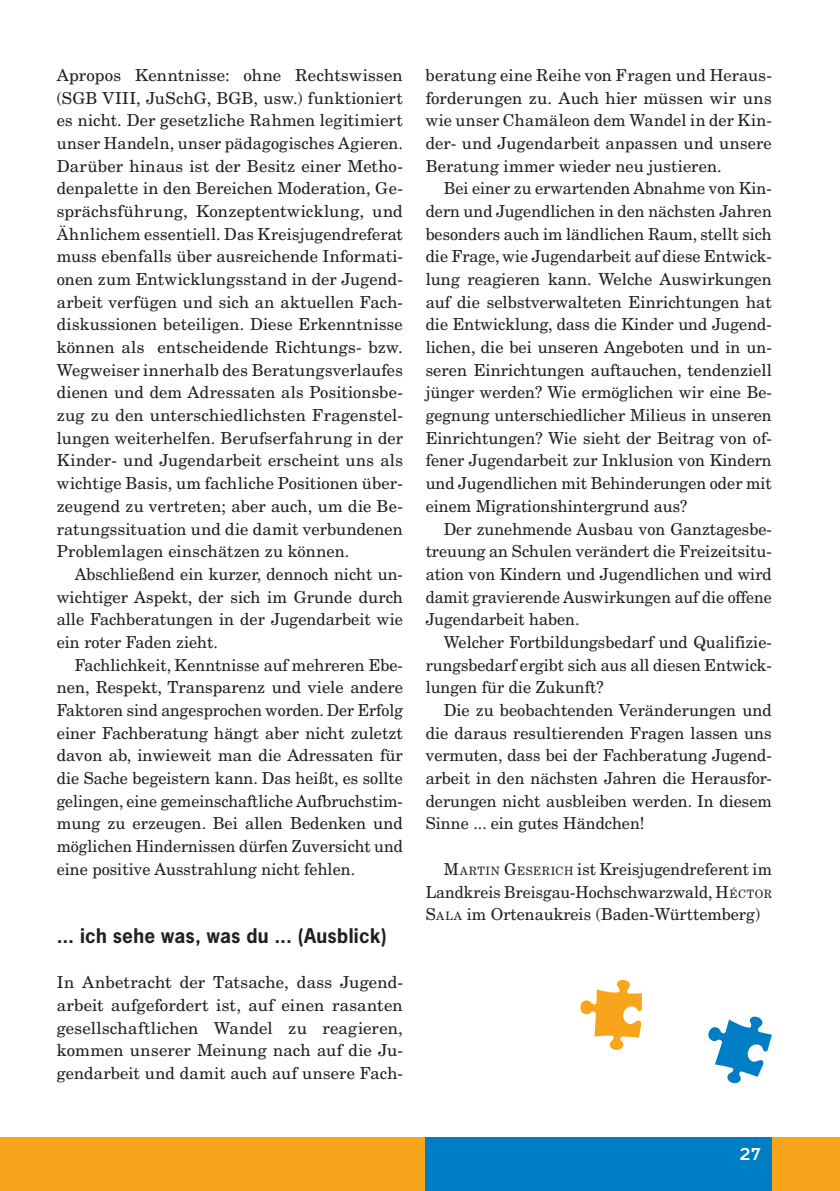
<style>
.page{position:relative;width:840px;height:1191px;background:#fff}
.page>*{position:absolute;margin:0;border:0;box-sizing:border-box;transform-origin:0 0}
.t1{font:700 19px "News Gothic Std";letter-spacing:.015em;color:#231f20}
.t2{font:19px "Insignia LT Std";color:#fff}
.t3{font:16.4px/22.6px "New Century Schlbk LT Std";color:#231f20;text-align:justify}
.s1{font-style:inherit}
.s2{font-size:11.6px}
</style>
<div class="page">
<div style="left:0;top:1137px;width:839px;height:54px;background:#f9a51b"></div>
<div style="left:425px;top:1137px;width:346px;height:54px;background:#007ec5"></div>
<svg style="left:708px;top:1016px;width:63px;height:67px"></svg>
<svg style="left:580px;top:979px;width:61px;height:71px"></svg>
<p class="t3" style="left:57px;top:64px;width:347px">Apropos Kenntnisse: ohne Rechtswissen (SGB VIII, JuSchG, BGB, usw.) funktioniert es nicht. Der gesetzliche Rahmen legitimiert unser Handeln, unser pädagogisches Agieren.<br>Darüber hinaus ist der Besitz einer Metho&shy;denpalette in den Bereichen Moderation, Ge&shy;sprächsführung, Konzeptentwicklung, und Ähnlichem essentiell. Das Kreisjugendreferat muss ebenfalls über ausreichende Informati&shy;onen zum Entwicklungsstand in der Jugend&shy;arbeit verfügen und sich an aktuellen Fach&shy;diskussionen beteiligen. Diese Erkenntnisse können als entscheidende Richtungs- bzw.<br>Wegweiser innerhalb des Beratungsverlaufes dienen und dem Adressaten als Positionsbe&shy;zug zu den unterschiedlichsten Fragenstel&shy;lungen weiterhelfen. Berufserfahrung in der Kinder- und Jugendarbeit erscheint uns als wichtige Basis, um fachliche Positionen über&shy;zeugend zu vertreten; aber auch, um die Be&shy;ratungssituation und die damit verbundenen Problemlagen einschätzen zu können.</p>
<p class="t3" style="left:57px;top:563px;width:347px;text-indent:18px">Abschließend ein kurzer, dennoch nicht un&shy;wichtiger Aspekt, der sich im Grunde durch alle Fachberatungen in der Jugendarbeit wie ein roter Faden zieht.</p>
<p class="t3" style="left:57px;top:653px;width:347px;text-indent:18px">Fachlichkeit, Kenntnisse auf mehreren Ebe&shy;nen, Respekt, Transparenz und viele andere Faktoren sind angesprochen worden. Der Erfolg einer Fachberatung hängt aber nicht zuletzt davon ab, inwieweit man die Adressaten für die Sache begeistern kann. Das heißt, es sollte gelingen, eine gemeinschaftliche Aufbruchstim&shy;mung zu erzeugen. Bei allen Bedenken und möglichen Hindernissen dürfen Zuversicht und eine positive Ausstrahlung nicht fehlen.</p>
<p class="t1" style="left:57px;top:923px;width:331px">... ich sehe was, was du ... (Ausblick)</p>
<p class="t3" style="left:57px;top:971px;width:347px">In Anbetracht der Tatsache, dass Jugend&shy;arbeit aufgefordert ist, auf einen rasanten gesellschaftlichen Wandel zu reagieren, kommen unserer Meinung nach auf die Ju&shy;gendarbeit und damit auch auf unsere Fach-</p>
<p class="t3" style="left:425px;top:64px;width:347px">beratung eine Reihe von Fragen und Heraus&shy;forderungen zu. Auch hier müssen wir uns wie unser Chamäleon dem Wandel in der Kin&shy;der- und Jugendarbeit anpassen und unsere Beratung immer wieder neu justieren.</p>
<p class="t3" style="left:425px;top:177px;width:347px;text-indent:18px">Bei einer zu erwartenden Abnahme von Kin&shy;dern und Jugendlichen in den nächsten Jahren besonders auch im ländlichen Raum, stellt sich die Frage, wie Jugendarbeit auf diese Entwick&shy;lung reagieren kann. Welche Auswirkungen auf die selbstverwalteten Einrichtungen hat die Entwicklung, dass die Kinder und Jugend&shy;lichen, die bei unseren Angeboten und in un&shy;seren Einrichtungen auftauchen, tendenziell jünger werden? Wie ermöglichen wir eine Be&shy;gegnung unterschiedlicher Milieus in unseren Einrichtungen? Wie sieht der Beitrag von of&shy;fener Jugendarbeit zur Inklusion von Kindern und Jugendlichen mit Behinderungen oder mit einem Migrationshintergrund aus?</p>
<p class="t3" style="left:425px;top:517px;width:347px;text-indent:18px">Der zunehmende Ausbau von Ganztagesbe&shy;treuung an Schulen verändert die Freizeitsitu&shy;ation von Kindern und Jugendlichen und wird damit gravierende Auswirkungen auf die offene Jugendarbeit haben.</p>
<p class="t3" style="left:425px;top:631px;width:347px;text-indent:18px">Welcher Fortbildungsbedarf und Qualifizie&shy;rungsbedarf ergibt sich aus all diesen Entwick&shy;lungen für die Zukunft?</p>
<p class="t3" style="left:425px;top:699px;width:347px;text-indent:18px">Die zu beobachtenden Veränderungen und die daraus resultierenden Fragen lassen uns vermuten, dass bei der Fachberatung Jugend&shy;arbeit in den nächsten Jahren die Herausfor&shy;derungen nicht ausbleiben werden. In diesem Sinne ... ein gutes Händchen!</p>
<p class="t3" style="left:425px;top:857px;width:347px;text-indent:18px"><span class="s1">M</span> <span class="s2">ARTIN</span> <span class="s1">G</span><span class="s2">ESERICH</span> ist Kreisjugendreferent im Landkreis Breisgau-Hochschwarzwald, <span class="s1">H</span><span class="s2">ÉCTOR </span><span class="s1">S</span> <span class="s2">ALA</span> im Ortenaukreis (Baden-Württemberg)</p>
<p class="t2" style="left:739px;top:1144px;width:22px">27</p>
</div>
